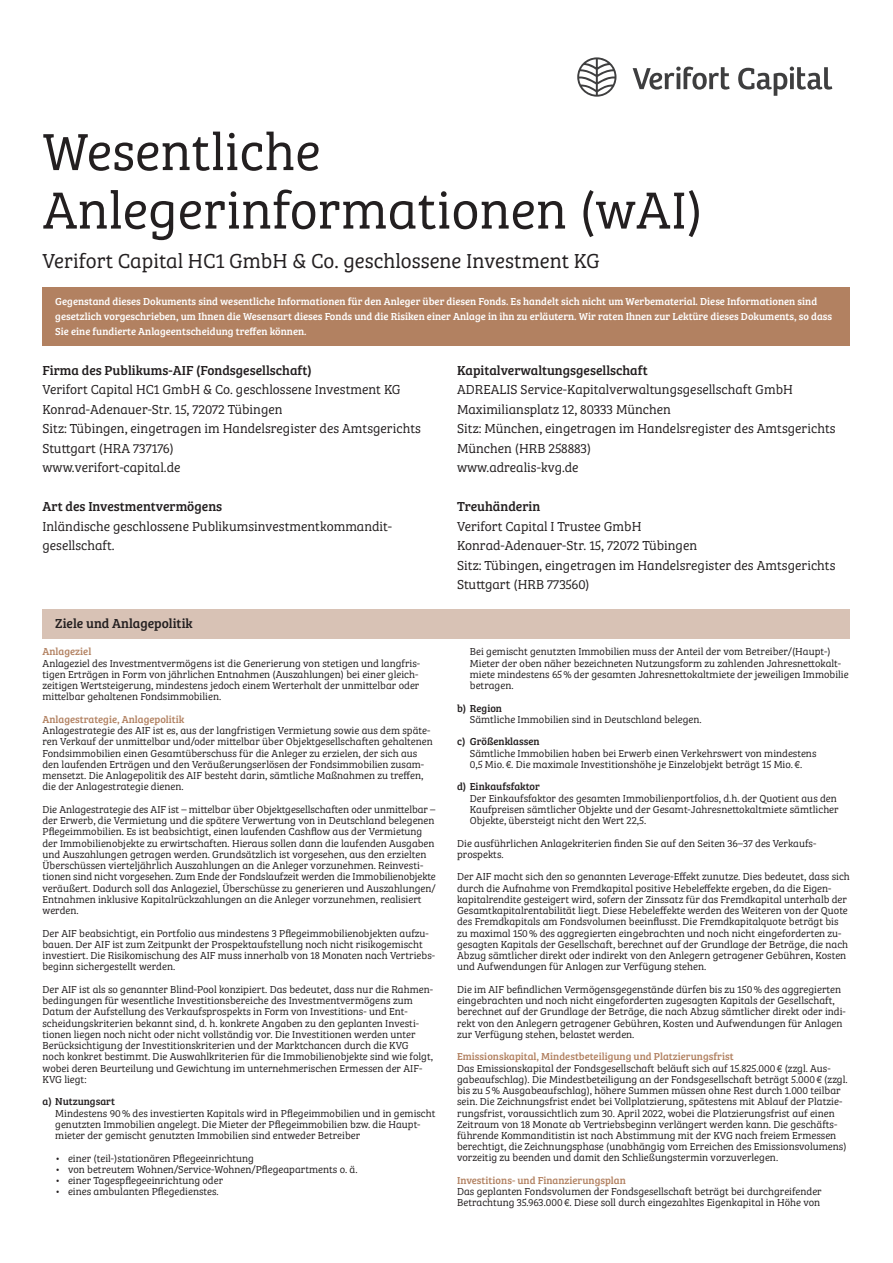
<style>
.page{position:relative;width:893px;height:1263px;background:#fff}
.page>*{position:absolute;margin:0;border:0;box-sizing:border-box;transform-origin:0 0}
.t1{font:54px/58.5px "Bree Serif Lt";color:#231f20}
.t2{font:21px "Bree Serif Lt";color:#231f20}
.t3{font:13.5px/19.5px "Bree Serif Lt";color:#231f20}
.t4{font:13.5px "Bree Serif";color:#231f20}
.t5{font:10.5px/11.2px "Bree Serif Lt";color:#231f20}
.t6{font:10.5px/14.7px "Bree Serif";color:#fff}
.t7{font:10.5px "Bree Serif";color:#b28161}
.t8{font:10.5px "Bree Serif";color:#231f20}
</style>
<div class="page">
<div style="left:43px;top:287px;width:807px;height:59px;background:#b28161"></div>
<div style="left:43px;top:609px;width:807px;height:29px;background:#d8c2b5"></div>
<svg style="left:633px;top:67px;width:97px;height:23px"></svg>
<svg style="left:738px;top:67px;width:94px;height:29px"></svg>
<svg style="left:577px;top:57px;width:39px;height:40px"></svg>
<h1 class="t1" style="left:43px;top:120px;width:663px">Wesentliche<br>Anlegerinformationen (wAI)</h1>
<h2 class="t2" style="left:43px;top:245px;width:559px">Verifort Capital HC1 GmbH &amp; Co. geschlossene Investment KG</h2>
<p class="t6" style="left:55px;top:294px;width:778px">Gegenstand dieses Dokuments sind wesentliche Informationen für den Anleger über diesen Fonds. Es handelt sich nicht um Werbematerial. Diese Informationen sind gesetzlich vorgeschrieben, um Ihnen die Wesensart dieses Fonds und die Risiken einer Anlage in ihn zu erläutern. Wir raten Ihnen zur Lektüre dieses Dokuments, so dass<br>Sie eine fundierte Anlageentscheidung treffen können.</p>
<p class="t4" style="left:43px;top:360px;width:271px">Firma des Publikums-AIF (Fondsgesellschaft)</p>
<p class="t3" style="left:43px;top:379px;width:380px">Verifort Capital HC1 GmbH &amp; Co. geschlossene Investment KG Konrad-Adenauer-Str. 15, 72072 Tübingen<br>Sitz: Tübingen, eingetragen im Handelsregister des Amtsgerichts Stuttgart (HRA 737176)<br>www.verifort-capital.de</p>
<p class="t4" style="left:43px;top:497px;width:181px">Art des Investmentvermögens</p>
<p class="t3" style="left:43px;top:516px;width:351px">Inländische geschlossene Publikumsinvestmentkommandit&shy;gesellschaft.</p>
<p class="t4" style="left:55px;top:614px;width:139px">Ziele und Anlagepolitik</p>
<p class="t7" style="left:43px;top:644px;width:50px">Anlageziel</p>
<p class="t5" style="left:43px;top:657px;width:379px">Anlageziel des Investmentvermögens ist die Generierung von stetigen und langfris&shy;tigen Erträgen in Form von jährlichen Entnahmen (Auszahlungen) bei einer gleich&shy;zeitigen Wertsteigerung, mindestens jedoch einem Werterhalt der unmittelbar oder mittelbar gehaltenen Fondsimmobilien.</p>
<p class="t7" style="left:43px;top:711px;width:144px">Anlagestrategie, Anlagepolitik</p>
<p class="t5" style="left:43px;top:724px;width:392px">Anlagestrategie des AIF ist es, aus der langfristigen Vermietung sowie aus dem späte&shy;ren Verkauf der unmittelbar und/oder mittelbar über Objektgesellschaften gehaltenen Fondsimmobilien einen Gesamtüberschuss für die Anleger zu erzielen, der sich aus den laufenden Erträgen und den Veräußerungserlösen der Fondsimmobilien zusam&shy;mensetzt. Die Anlagepolitik des AIF besteht darin, sämtliche Maßnahmen zu treffen, die der Anlagestrategie dienen.</p>
<p class="t5" style="left:43px;top:803px;width:395px">Die Anlagestrategie des AIF ist – mittelbar über Objektgesellschaften oder unmittelbar – der Erwerb, die Vermietung und die spätere Verwertung von in Deutschland belegenen Pflegeimmobilien. Es ist beabsichtigt, einen laufenden Cashflow aus der Vermietung der Immobilienobjekte zu erwirtschaften. Hieraus sollen dann die laufenden Ausgaben und Auszahlungen getragen werden. Grundsätzlich ist vorgesehen, aus den erzielten Überschüssen vierteljährlich Auszahlungen an die Anleger vorzunehmen. Reinvesti&shy;tionen sind nicht vorgesehen. Zum Ende der Fondslaufzeit werden die Immobilienobjekte veräußert. Dadurch soll das Anlageziel, Überschüsse zu generieren und Auszahlungen/ Entnahmen inklusive Kapitalrückzahlungen an die Anleger vorzunehmen, realisiert werden.</p>
<p class="t5" style="left:43px;top:927px;width:394px">Der AIF beabsichtigt, ein Portfolio aus mindestens 3 Pflegeimmobilienobjekten aufzu&shy;bauen. Der AIF ist zum Zeitpunkt der Prospektaufstellung noch nicht risikogemischt investiert. Die Risikomischung des AIF muss innerhalb von 18 Monaten nach Vertriebs&shy;beginn sichergestellt werden.</p>
<p class="t5" style="left:43px;top:983px;width:392px">Der AIF ist als so genannter Blind-Pool konzipiert. Das bedeutet, dass nur die Rahmen&shy;bedingungen für wesentliche Investitionsbereiche des Investmentvermögens zum Datum der Aufstellung des Verkaufsprospekts in Form von Investitions- und Ent&shy;scheidungskriterien bekannt sind, d. h. konkrete Angaben zu den geplanten Investi&shy;tionen liegen noch nicht oder nicht vollständig vor. Die Investitionen werden unter Berücksichtigung der Investitionskriterien und der Marktchancen durch die KVG noch konkret bestimmt. Die Auswahlkriterien für die Immobilienobjekte sind wie folgt, wobei deren Beurteilung und Gewichtung im unternehmerischen Ermessen der AIF-KVG liegt:</p>
<p class="t8" style="left:43px;top:1094px;width:74px">a) Nutzungsart</p>
<p class="t5" style="left:55px;top:1107px;width:382px">Mindestens 90 % des investierten Kapitals wird in Pflegeimmobilien und in gemischt genutzten Immobilien angelegt. Die Mieter der Pflegeimmobilien bzw. die Haupt&shy;mieter der gemischt genutzten Immobilien sind entweder Betreiber</p>
<p class="t5" style="left:55px;top:1152px;width:200px">• einer (teil-)stationären Pflegeeinrichtung</p>
<p class="t5" style="left:55px;top:1163px;width:304px">• von betreutem Wohnen/Service-Wohnen/Pflegeapartments o. ä.</p>
<p class="t5" style="left:55px;top:1174px;width:169px">• einer Tagespflegeeinrichtung oder</p>
<p class="t5" style="left:55px;top:1185px;width:165px">• eines ambulanten Pflegedienstes.</p>
<p class="t4" style="left:457px;top:360px;width:192px">Kapitalverwaltungsgesellschaft</p>
<p class="t3" style="left:457px;top:379px;width:380px">ADREALIS Service-Kapitalverwaltungsgesellschaft GmbH Maximiliansplatz 12, 80333 München<br>Sitz: München, eingetragen im Handelsregister des Amtsgerichts München (HRB 258883)<br>www.adrealis-kvg.de</p>
<p class="t4" style="left:457px;top:497px;width:85px">Treuhänderin</p>
<p class="t3" style="left:457px;top:516px;width:380px">Verifort Capital I Trustee GmbH<br>Konrad-Adenauer-Str. 15, 72072 Tübingen<br>Sitz: Tübingen, eingetragen im Handelsregister des Amtsgerichts Stuttgart (HRB 773560)</p>
<p class="t5" style="left:470px;top:645px;width:380px">Bei gemischt genutzten Immobilien muss der Anteil der vom Betreiber/(Haupt-)<br>Mieter der oben näher bezeichneten Nutzungsform zu zahlenden Jahresnettokalt&shy;miete mindestens 65 % der gesamten Jahresnettokaltmiete der jeweiligen Immobilie betragen.</p>
<p class="t8" style="left:457px;top:700px;width:46px">b) Region</p>
<p class="t5" style="left:470px;top:713px;width:233px">Sämtliche Immobilien sind in Deutschland belegen.</p>
<p class="t8" style="left:457px;top:734px;width:84px">c) Größenklassen</p>
<p class="t5" style="left:470px;top:747px;width:348px">Sämtliche Immobilien haben bei Erwerb einen Verkehrswert von mindestens<br>0,5 Mio. €. Die maximale Investitionshöhe je Einzelobjekt beträgt 15 Mio. €.</p>
<p class="t8" style="left:457px;top:779px;width:84px">d) Einkaufsfaktor</p>
<p class="t5" style="left:470px;top:792px;width:370px">Der Einkaufsfaktor des gesamten Immobilienportfolios, d.h. der Quotient aus den<br>Kaufpreisen sämtlicher Objekte und der Gesamt-Jahresnettokaltmiete sämtlicher<br>Objekte, übersteigt nicht den Wert 22,5.</p>
<p class="t5" style="left:457px;top:837px;width:361px">Die ausführlichen Anlagekriterien finden Sie auf den Seiten 36–37 des Verkaufs&shy;prospekts.</p>
<p class="t5" style="left:457px;top:870px;width:394px">Der AIF macht sich den so genannten Leverage-Effekt zunutze. Dies bedeutet, dass sich durch die Aufnahme von Fremdkapital positive Hebeleffekte ergeben, da die Eigen&shy;kapitalrendite gesteigert wird, sofern der Zinssatz für das Fremdkapital unterhalb der Gesamtkapitalrentabilität liegt. Diese Hebeleffekte werden des Weiteren von der Quote des Fremdkapitals am Fondsvolumen beeinflusst. Die Fremdkapitalquote beträgt bis zu maximal 150 % des aggregierten eingebrachten und noch nicht eingeforderten zu&shy;gesagten Kapitals der Gesellschaft, berechnet auf der Grundlage der Beträge, die nach Abzug sämtlicher direkt oder indirekt von den Anlegern getragener Gebühren, Kosten und Aufwendungen für Anlagen zur Verfügung stehen.</p>
<p class="t5" style="left:457px;top:983px;width:390px">Die im AIF befindlichen Vermögensgegenstände dürfen bis zu 150 % des aggregierten eingebrachten und noch nicht eingeforderten zugesagten Kapitals der Gesellschaft, berechnet auf der Grundlage der Beträge, die nach Abzug sämtlicher direkt oder indi&shy;rekt von den Anlegern getragener Gebühren, Kosten und Aufwendungen für Anlagen zur Verfügung stehen, belastet werden.</p>
<p class="t7" style="left:457px;top:1049px;width:278px">Emissionskapital, Mindestbeteiligung und Platzierungsfrist</p>
<p class="t5" style="left:457px;top:1062px;width:392px">Das Emissionskapital der Fondsgesellschaft beläuft sich auf 15.825.000 € (zzgl. Aus&shy;gabeaufschlag). Die Mindestbeteiligung an der Fondsgesellschaft beträgt 5.000 € (zzgl. bis zu 5 % Ausgabeaufschlag), höhere Summen müssen ohne Rest durch 1.000 teilbar sein. Die Zeichnungsfrist endet bei Vollplatzierung, spätestens mit Ablauf der Platzie&shy;rungsfrist, voraussichtlich zum 30. April 2022, wobei die Platzierungsfrist auf einen Zeitraum von 18 Monate ab Vertriebsbeginn verlängert werden kann. Die geschäfts&shy;führende Kommanditistin ist nach Abstimmung mit der KVG nach freiem Ermessen berechtigt, die Zeichnungsphase (unabhängig vom Erreichen des Emissionsvolumens) vorzeitig zu beenden und damit den Schließungstermin vorzuverlegen.</p>
<p class="t7" style="left:457px;top:1172px;width:170px">Investitions- und Finanzierungsplan</p>
<p class="t5" style="left:457px;top:1185px;width:366px">Das geplanten Fondsvolumen der Fondsgesellschaft beträgt bei durchgreifender<br>Betrachtung 35.963.000 €. Diese soll durch eingezahltes Eigenkapital in Höhe von</p>
</div>
